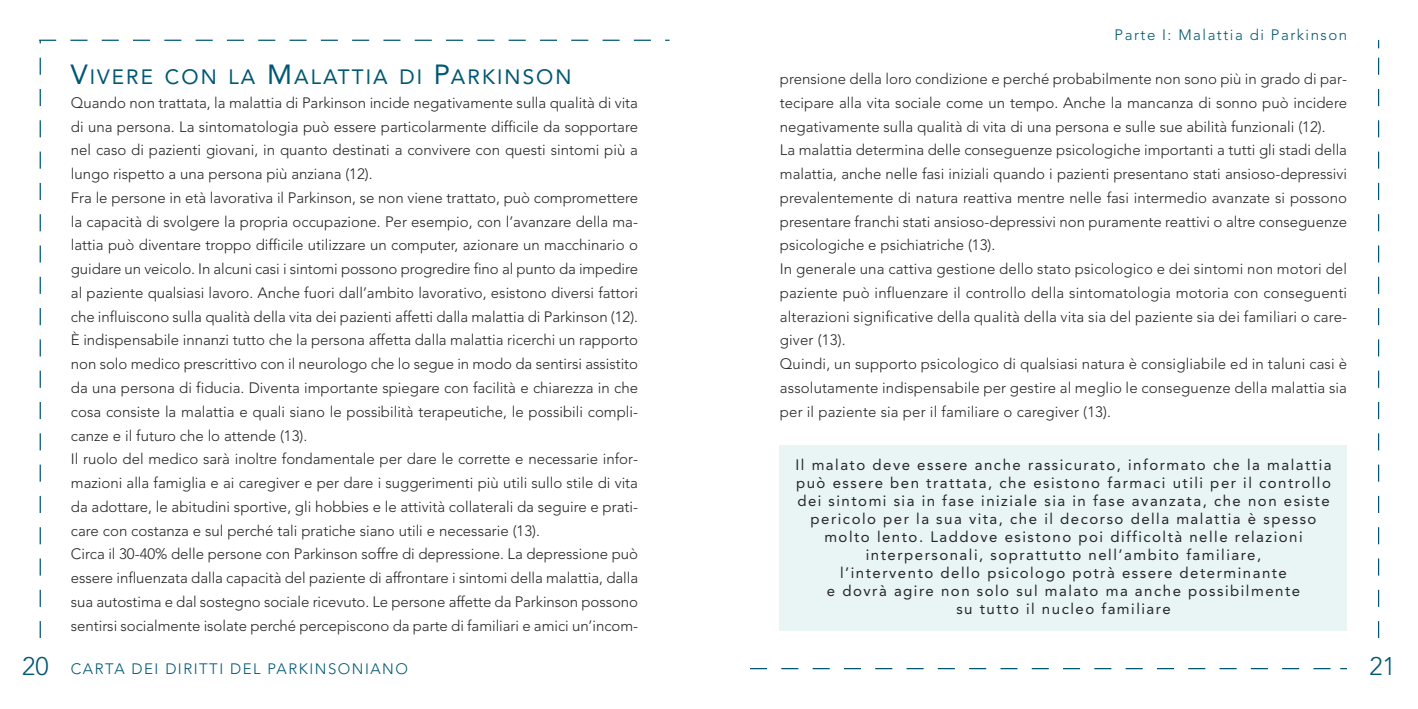
<style>
.page{position:relative;width:1418px;height:709px;background:#fff}
.page>*{position:absolute;margin:0;border:0;box-sizing:border-box;transform-origin:0 0}
.t1{font:300 25.38px "Avenir LT Std";color:#005872}
.t2{font:20.62px "Avenir LT Std";letter-spacing:.1em;color:#005872}
.t3{font:300 15px/23.8px "Avenir LT Std";color:#272627}
.t4{font:15px/18px "Avenir LT Std";letter-spacing:.1em;color:#272627;text-align:center}
.t5{font:300 15px "Avenir LT Std";letter-spacing:.1em;color:#005872}
.s1{font-size:27.5px}
.s2{font-size:25.38px}
</style>
<div class="page">
<svg style="left:781px;top:668px;width:17px;height:1px"></svg>
<svg style="left:750px;top:668px;width:17px;height:1px"></svg>
<svg style="left:812px;top:668px;width:17px;height:1px"></svg>
<svg style="left:844px;top:668px;width:17px;height:1px"></svg>
<svg style="left:875px;top:668px;width:17px;height:1px"></svg>
<svg style="left:906px;top:668px;width:17px;height:1px"></svg>
<svg style="left:937px;top:668px;width:17px;height:1px"></svg>
<svg style="left:969px;top:668px;width:17px;height:1px"></svg>
<svg style="left:1000px;top:668px;width:17px;height:1px"></svg>
<svg style="left:1031px;top:668px;width:17px;height:1px"></svg>
<svg style="left:1063px;top:668px;width:17px;height:1px"></svg>
<svg style="left:1094px;top:668px;width:17px;height:1px"></svg>
<svg style="left:1125px;top:668px;width:17px;height:1px"></svg>
<svg style="left:1156px;top:668px;width:17px;height:1px"></svg>
<svg style="left:1188px;top:668px;width:17px;height:1px"></svg>
<svg style="left:1219px;top:668px;width:17px;height:1px"></svg>
<svg style="left:1250px;top:668px;width:17px;height:1px"></svg>
<svg style="left:1282px;top:668px;width:17px;height:1px"></svg>
<svg style="left:1313px;top:668px;width:17px;height:1px"></svg>
<svg style="left:1378px;top:621px;width:1px;height:17px"></svg>
<svg style="left:1378px;top:590px;width:1px;height:17px"></svg>
<svg style="left:1378px;top:558px;width:1px;height:17px"></svg>
<svg style="left:1378px;top:527px;width:1px;height:17px"></svg>
<svg style="left:1378px;top:496px;width:1px;height:17px"></svg>
<svg style="left:1378px;top:464px;width:1px;height:17px"></svg>
<svg style="left:1378px;top:433px;width:1px;height:17px"></svg>
<svg style="left:1378px;top:402px;width:1px;height:17px"></svg>
<svg style="left:1378px;top:371px;width:1px;height:17px"></svg>
<svg style="left:1378px;top:339px;width:1px;height:17px"></svg>
<svg style="left:1378px;top:308px;width:1px;height:17px"></svg>
<svg style="left:1378px;top:277px;width:1px;height:17px"></svg>
<svg style="left:1378px;top:245px;width:1px;height:17px"></svg>
<svg style="left:1378px;top:214px;width:1px;height:17px"></svg>
<svg style="left:1378px;top:183px;width:1px;height:17px"></svg>
<svg style="left:1378px;top:152px;width:1px;height:17px"></svg>
<svg style="left:1378px;top:120px;width:1px;height:17px"></svg>
<svg style="left:1378px;top:89px;width:1px;height:17px"></svg>
<svg style="left:1378px;top:58px;width:1px;height:17px"></svg>
<svg style="left:70px;top:40px;width:17px;height:1px"></svg>
<svg style="left:102px;top:40px;width:17px;height:1px"></svg>
<svg style="left:133px;top:40px;width:17px;height:1px"></svg>
<svg style="left:164px;top:40px;width:17px;height:1px"></svg>
<svg style="left:196px;top:40px;width:17px;height:1px"></svg>
<svg style="left:227px;top:40px;width:17px;height:1px"></svg>
<svg style="left:258px;top:40px;width:17px;height:1px"></svg>
<svg style="left:289px;top:40px;width:17px;height:1px"></svg>
<svg style="left:321px;top:40px;width:17px;height:1px"></svg>
<svg style="left:352px;top:40px;width:17px;height:1px"></svg>
<svg style="left:383px;top:40px;width:17px;height:1px"></svg>
<svg style="left:415px;top:40px;width:17px;height:1px"></svg>
<svg style="left:446px;top:40px;width:17px;height:1px"></svg>
<svg style="left:477px;top:40px;width:17px;height:1px"></svg>
<svg style="left:508px;top:40px;width:17px;height:1px"></svg>
<svg style="left:540px;top:40px;width:17px;height:1px"></svg>
<svg style="left:571px;top:40px;width:17px;height:1px"></svg>
<svg style="left:602px;top:40px;width:17px;height:1px"></svg>
<svg style="left:634px;top:40px;width:17px;height:1px"></svg>
<svg style="left:40px;top:621px;width:1px;height:17px"></svg>
<svg style="left:40px;top:590px;width:1px;height:17px"></svg>
<svg style="left:40px;top:558px;width:1px;height:17px"></svg>
<svg style="left:40px;top:527px;width:1px;height:17px"></svg>
<svg style="left:40px;top:496px;width:1px;height:17px"></svg>
<svg style="left:40px;top:464px;width:1px;height:17px"></svg>
<svg style="left:40px;top:433px;width:1px;height:17px"></svg>
<svg style="left:40px;top:402px;width:1px;height:17px"></svg>
<svg style="left:40px;top:371px;width:1px;height:17px"></svg>
<svg style="left:40px;top:339px;width:1px;height:17px"></svg>
<svg style="left:40px;top:308px;width:1px;height:17px"></svg>
<svg style="left:40px;top:277px;width:1px;height:17px"></svg>
<svg style="left:40px;top:245px;width:1px;height:17px"></svg>
<svg style="left:40px;top:214px;width:1px;height:17px"></svg>
<svg style="left:40px;top:183px;width:1px;height:17px"></svg>
<svg style="left:40px;top:152px;width:1px;height:17px"></svg>
<svg style="left:40px;top:120px;width:1px;height:17px"></svg>
<svg style="left:40px;top:89px;width:1px;height:17px"></svg>
<svg style="left:40px;top:58px;width:1px;height:17px"></svg>
<svg style="left:39px;top:40px;width:17px;height:3px"></svg>
<div style="left:780px;top:445px;width:566px;height:185px;background:#e9f5f4"></div>
<h2 class="t2" style="left:71px;top:68px;width:502px"><span class="s1">v</span>ivere con la <span class="s1">M</span>alattia di <span class="s1">P</span>arkinson</h2>
<p class="t3" style="left:71px;top:92px;width:568px">Quando non trattata, la malattia di Parkinson incide negativamente sulla qualità di vita di una persona. La sintomatologia può essere particolarmente difficile da sopportare nel caso di pazienti giovani, in quanto destinati a convivere con questi sintomi più a lungo rispetto a una persona più anziana (12).<br>Fra le persone in età lavorativa il Parkinson, se non viene trattato, può compromettere la capacità di svolgere la propria occupazione. Per esempio, con l’avanzare della ma&shy;lattia può diventare troppo difficile utilizzare un computer, azionare un macchinario o guidare un veicolo. In alcuni casi i sintomi possono progredire fino al punto da impedire al paziente qualsiasi lavoro. Anche fuori dall’ambito lavorativo, esistono diversi fattori che influiscono sulla qualità della vita dei pazienti affetti dalla malattia di Parkinson (12).<br>È indispensabile innanzi tutto che la persona affetta dalla malattia ricerchi un rapporto non solo medico prescrittivo con il neurologo che lo segue in modo da sentirsi assistito da una persona di fiducia. Diventa importante spiegare con facilità e chiarezza in che cosa consiste la malattia e quali siano le possibilità terapeutiche, le possibili compli&shy;canze e il futuro che lo attende (13).<br>Il ruolo del medico sarà inoltre fondamentale per dare le corrette e necessarie infor&shy;mazioni alla famiglia e ai caregiver e per dare i suggerimenti più utili sullo stile di vita da adottare, le abitudini sportive, gli hobbies e le attività collaterali da seguire e prati&shy;care con costanza e sul perché tali pratiche siano utili e necessarie (13).<br>Circa il 30-40% delle persone con Parkinson soffre di depressione. La depressione può essere influenzata dalla capacità del paziente di affrontare i sintomi della malattia, dalla sua autostima e dal sostegno sociale ricevuto. Le persone affette da Parkinson possono sentirsi socialmente isolate perché percepiscono da parte di familiari e amici un’incom-</p>
<p class="t5" style="left:1114px;top:29px;width:234px">Parte I: Malattia di Parkinson</p>
<p class="t3" style="left:780px;top:68px;width:569px">prensione della loro condizione e perché probabilmente non sono più in grado di par&shy;tecipare alla vita sociale come un tempo. Anche la mancanza di sonno può incidere negativamente sulla qualità di vita di una persona e sulle sue abilità funzionali (12).<br>La malattia determina delle conseguenze psicologiche importanti a tutti gli stadi della malattia, anche nelle fasi iniziali quando i pazienti presentano stati ansioso-depressivi prevalentemente di natura reattiva mentre nelle fasi intermedio avanzate si possono presentare franchi stati ansioso-depressivi non puramente reattivi o altre conseguenze psicologiche e psichiatriche (13).<br>In generale una cattiva gestione dello stato psicologico e dei sintomi non motori del paziente può influenzare il controllo della sintomatologia motoria con conseguenti alterazioni significative della qualità della vita sia del paziente sia dei familiari o care&shy;giver (13).<br>Quindi, un supporto psicologico di qualsiasi natura è consigliabile ed in taluni casi è assolutamente indispensabile per gestire al meglio le conseguenze della malattia sia per il paziente sia per il familiare o caregiver (13).</p>
<p class="t4" style="left:795px;top:456px;width:537px">il malato deve essere anche rassicurato, informato che la malattia può essere ben trattata, che esistono farmaci utili per il controllo dei sintomi sia in fase iniziale sia in fase avanzata, che non esiste pericolo per la sua vita, che il decorso della malattia è spesso molto lento. laddove esistono poi difficoltà nelle relazioni interpersonali, soprattutto nell’ambito familiare,<br>l’intervento dello psicologo potrà essere determinante<br>e dovrà agire non solo sul malato ma anche possibilmente<br>su tutto il nucleo familiare</p>
<p class="t5" style="left:22px;top:662px;width:387px"><span class="s2">20</span> CARTA DEI DIRITTI DEL PARKINSONIANO</p>
<h1 class="t1" style="left:1369px;top:656px;width:28px">21</h1>
</div>
